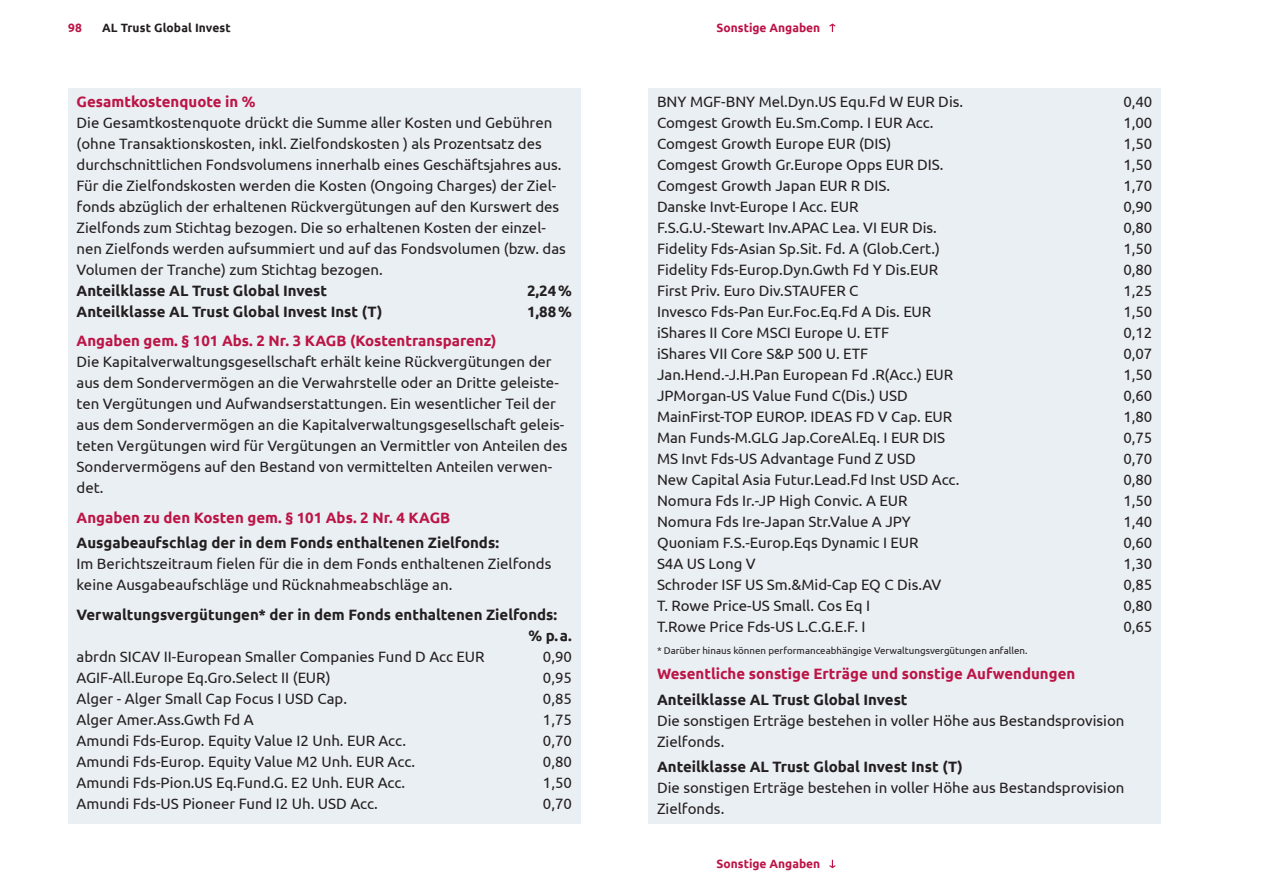
<style>
.page{position:relative;width:1263px;height:893px;background:#fff}
.page>*{position:absolute;margin:0;border:0;box-sizing:border-box;transform-origin:0 0}
.t1{font:15px/21px "Ubuntu";color:#231f20}
.t2{font:700 15px/21px "Ubuntu";color:#231f20}
.t3{font:700 15px "Ubuntu";color:#bc1446}
.t4{font:700 12px "Ubuntu";color:#bc1446}
.t5{font:700 12px "Ubuntu";letter-spacing:.01em;color:#231f20}
.t6{font:9.75px "Ubuntu";color:#231f20}
</style>
<div class="page">
<div style="left:68px;top:89px;width:512px;height:735px;background:#eaeff3"></div>
<div style="left:648px;top:89px;width:513px;height:735px;background:#eaeff3"></div>
<svg style="left:829px;top:23px;width:7px;height:9px"></svg>
<svg style="left:829px;top:860px;width:7px;height:8px"></svg>
<p class="t4" style="left:68px;top:20px;width:16px">98</p>
<p class="t5" style="left:102px;top:20px;width:130px">AL Trust Global Invest</p>
<p class="t4" style="left:716px;top:20px;width:105px">Sonstige Angaben</p>
<p class="t3" style="left:77px;top:92px;width:181px">Gesamtkostenquote in %</p>
<p class="t1" style="left:77px;top:111px;width:491px">Die Gesamtkostenquote drückt die Summe aller Kosten und Gebühren (ohne Transaktionskosten, inkl. Zielfondskosten ) als Prozentsatz des durchschnittlichen Fondsvolumens innerhalb eines Geschäftsjahres aus.<br>Für die Zielfondskosten werden die Kosten (Ongoing Charges) der Ziel&shy;fonds abzüglich der erhaltenen Rückvergütungen auf den Kurswert des Zielfonds zum Stichtag bezogen. Die so erhaltenen Kosten der einzel&shy;nen Zielfonds werden aufsummiert und auf das Fondsvolumen (bzw. das Volumen der Tranche) zum Stichtag bezogen.</p>
<p class="t2" style="left:77px;top:280px;width:252px">Anteilklasse AL Trust Global Invest</p>
<p class="t2" style="left:527px;top:280px;width:46px">2,24%</p>
<p class="t2" style="left:77px;top:301px;width:307px">Anteilklasse AL Trust Global Invest Inst (T)</p>
<p class="t2" style="left:527px;top:301px;width:46px">1,88%</p>
<p class="t3" style="left:77px;top:332px;width:422px">Angaben gem. § 101 Abs. 2 Nr. 3 KAGB (Kostentransparenz)</p>
<p class="t1" style="left:77px;top:351px;width:492px">Die Kapitalverwaltungsgesellschaft erhält keine Rückvergütungen der aus dem Sondervermögen an die Verwahrstelle oder an Dritte geleiste&shy;ten Vergütungen und Aufwandserstattungen. Ein wesentlicher Teil der aus dem Sondervermögen an die Kapitalverwaltungsgesellschaft geleis&shy;teten Vergütungen wird für Vergütungen an Vermittler von Anteilen des Sondervermögens auf den Bestand von vermittelten Anteilen verwen&shy;det.</p>
<p class="t3" style="left:77px;top:508px;width:375px">Angaben zu den Kosten gem. § 101 Abs. 2 Nr. 4 KAGB</p>
<p class="t2" style="left:77px;top:532px;width:424px">Ausgabeaufschlag der in dem Fonds enthaltenen Zielfonds:</p>
<p class="t1" style="left:77px;top:553px;width:476px">Im Berichtszeitraum fielen für die in dem Fonds enthaltenen Zielfonds keine Ausgabeaufschläge und Rücknahmeabschläge an.</p>
<p class="t2" style="left:528px;top:603px;width:45px;text-indent:-452px">Verwaltungsvergütungen* der in dem Fonds enthaltenen Zielfonds: % p.a.</p>
<p class="t1" style="left:77px;top:645px;width:410px">abrdn SICAV II-European Smaller Companies Fund D Acc EUR</p>
<p class="t1" style="left:543px;top:645px;width:31px">0,90</p>
<p class="t1" style="left:77px;top:666px;width:255px">AGIF-All.Europe Eq.Gro.Select II (EUR)</p>
<p class="t1" style="left:543px;top:666px;width:31px">0,95</p>
<p class="t1" style="left:77px;top:687px;width:272px">Alger - Alger Small Cap Focus I USD Cap.</p>
<p class="t1" style="left:543px;top:687px;width:31px">0,85</p>
<p class="t1" style="left:77px;top:708px;width:179px">Alger Amer.Ass.Gwth Fd A</p>
<p class="t1" style="left:543px;top:708px;width:31px">1,75</p>
<p class="t1" style="left:77px;top:729px;width:331px">Amundi Fds-Europ. Equity Value I2 Unh. EUR Acc.</p>
<p class="t1" style="left:543px;top:729px;width:31px">0,70</p>
<p class="t1" style="left:77px;top:750px;width:340px">Amundi Fds-Europ. Equity Value M2 Unh. EUR Acc.</p>
<p class="t1" style="left:543px;top:750px;width:31px">0,80</p>
<p class="t1" style="left:77px;top:771px;width:330px">Amundi Fds-Pion.US Eq.Fund.G. E2 Unh. EUR Acc.</p>
<p class="t1" style="left:543px;top:771px;width:31px">1,50</p>
<p class="t1" style="left:77px;top:792px;width:303px">Amundi Fds-US Pioneer Fund I2 Uh. USD Acc.</p>
<p class="t1" style="left:543px;top:792px;width:31px">0,70</p>
<p class="t1" style="left:657px;top:90px;width:308px">BNY MGF-BNY Mel.Dyn.US Equ.Fd W EUR Dis.</p>
<p class="t1" style="left:1123px;top:90px;width:31px">0,40</p>
<p class="t1" style="left:657px;top:111px;width:278px">Comgest Growth Eu.Sm.Comp. I EUR Acc.</p>
<p class="t1" style="left:1123px;top:111px;width:31px">1,00</p>
<p class="t1" style="left:657px;top:132px;width:236px">Comgest Growth Europe EUR (DIS)</p>
<p class="t1" style="left:1123px;top:132px;width:31px">1,50</p>
<p class="t1" style="left:657px;top:153px;width:288px">Comgest Growth Gr.Europe Opps EUR DIS.</p>
<p class="t1" style="left:1123px;top:153px;width:31px">1,50</p>
<p class="t1" style="left:657px;top:174px;width:235px">Comgest Growth Japan EUR R DIS.</p>
<p class="t1" style="left:1123px;top:174px;width:31px">1,70</p>
<p class="t1" style="left:657px;top:195px;width:203px">Danske Invt-Europe I Acc. EUR</p>
<p class="t1" style="left:1123px;top:195px;width:31px">0,90</p>
<p class="t1" style="left:657px;top:216px;width:281px">F.S.G.U.-Stewart Inv.APAC Lea. VI EUR Dis.</p>
<p class="t1" style="left:1123px;top:216px;width:31px">0,80</p>
<p class="t1" style="left:657px;top:237px;width:284px">Fidelity Fds-Asian Sp.Sit. Fd. A (Glob.Cert.)</p>
<p class="t1" style="left:1123px;top:237px;width:31px">1,50</p>
<p class="t1" style="left:657px;top:258px;width:283px">Fidelity Fds-Europ.Dyn.Gwth Fd Y Dis.EUR</p>
<p class="t1" style="left:1123px;top:258px;width:31px">0,80</p>
<p class="t1" style="left:657px;top:279px;width:203px">First Priv. Euro Div.STAUFER C</p>
<p class="t1" style="left:1123px;top:279px;width:31px">1,25</p>
<p class="t1" style="left:657px;top:300px;width:276px">Invesco Fds-Pan Eur.Foc.Eq.Fd A Dis. EUR</p>
<p class="t1" style="left:1123px;top:300px;width:31px">1,50</p>
<p class="t1" style="left:657px;top:321px;width:234px">iShares II Core MSCI Europe U. ETF</p>
<p class="t1" style="left:1123px;top:321px;width:31px">0,12</p>
<p class="t1" style="left:657px;top:342px;width:213px">iShares VII Core S&amp;P 500 U. ETF</p>
<p class="t1" style="left:1123px;top:342px;width:31px">0,07</p>
<p class="t1" style="left:657px;top:363px;width:298px">Jan.Hend.-J.H.Pan European Fd .R(Acc.) EUR</p>
<p class="t1" style="left:1123px;top:363px;width:31px">1,50</p>
<p class="t1" style="left:657px;top:384px;width:252px">JPMorgan-US Value Fund C(Dis.) USD</p>
<p class="t1" style="left:1123px;top:384px;width:31px">0,60</p>
<p class="t1" style="left:657px;top:405px;width:297px">MainFirst-TOP EUROP. IDEAS FD V Cap. EUR</p>
<p class="t1" style="left:1123px;top:405px;width:31px">1,80</p>
<p class="t1" style="left:657px;top:426px;width:290px">Man Funds-M.GLG Jap.CoreAl.Eq. I EUR DIS</p>
<p class="t1" style="left:1123px;top:426px;width:31px">0,75</p>
<p class="t1" style="left:657px;top:447px;width:260px">MS Invt Fds-US Advantage Fund Z USD</p>
<p class="t1" style="left:1123px;top:447px;width:31px">0,70</p>
<p class="t1" style="left:657px;top:468px;width:304px">New Capital Asia Futur.Lead.Fd Inst USD Acc.</p>
<p class="t1" style="left:1123px;top:468px;width:31px">0,80</p>
<p class="t1" style="left:657px;top:489px;width:252px">Nomura Fds Ir.-JP High Convic. A EUR</p>
<p class="t1" style="left:1123px;top:489px;width:31px">1,50</p>
<p class="t1" style="left:657px;top:510px;width:255px">Nomura Fds Ire-Japan Str.Value A JPY</p>
<p class="t1" style="left:1123px;top:510px;width:31px">1,40</p>
<p class="t1" style="left:657px;top:531px;width:263px">Quoniam F.S.-Europ.Eqs Dynamic I EUR</p>
<p class="t1" style="left:1123px;top:531px;width:31px">0,60</p>
<p class="t1" style="left:657px;top:552px;width:100px">S4A US Long V</p>
<p class="t1" style="left:1123px;top:552px;width:31px">1,30</p>
<p class="t1" style="left:657px;top:573px;width:286px">Schroder ISF US Sm.&amp;Mid-Cap EQ C Dis.AV</p>
<p class="t1" style="left:1123px;top:573px;width:31px">0,85</p>
<p class="t1" style="left:657px;top:594px;width:215px">T. Rowe Price-US Small. Cos Eq I</p>
<p class="t1" style="left:1123px;top:594px;width:31px">0,80</p>
<p class="t1" style="left:657px;top:615px;width:210px">T.Rowe Price Fds-US L.C.G.E.F. I</p>
<p class="t1" style="left:1123px;top:615px;width:31px">0,65</p>
<p class="t6" style="left:657px;top:645px;width:372px">* Darüber hinaus können performanceabhängige Verwaltungsvergütungen anfallen.</p>
<p class="t3" style="left:657px;top:665px;width:420px">Wesentliche sonstige Erträge und sonstige Aufwendungen</p>
<p class="t2" style="left:657px;top:688px;width:252px">Anteilklasse AL Trust Global Invest</p>
<p class="t1" style="left:657px;top:709px;width:469px">Die sonstigen Erträge bestehen in voller Höhe aus Bestandsprovision<br>Zielfonds.</p>
<p class="t2" style="left:657px;top:756px;width:307px">Anteilklasse AL Trust Global Invest Inst (T)</p>
<p class="t1" style="left:657px;top:776px;width:469px">Die sonstigen Erträge bestehen in voller Höhe aus Bestandsprovision<br>Zielfonds.</p>
<p class="t4" style="left:716px;top:857px;width:105px">Sonstige Angaben</p>
</div>
